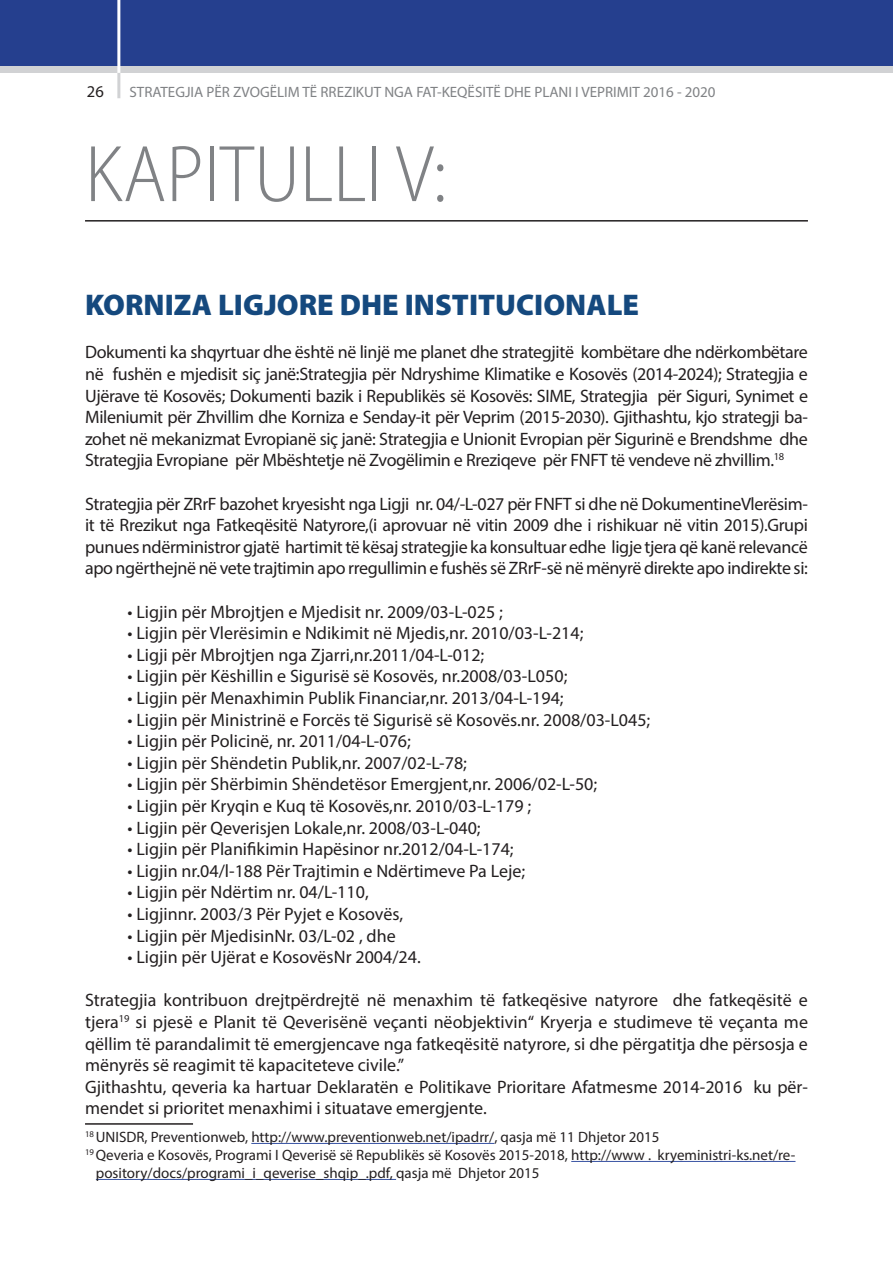
<style>
.page{position:relative;width:893px;height:1263px;background:#fff}
.page>*{position:absolute;margin:0;border:0;box-sizing:border-box;transform-origin:0 0}
.t1{font:300 semi-condensed 81px "Myriad Pro";color:#808285}
.t2{font:900 30px "Myriad Pro";color:#15497e}
.t3{font:18px/21.6px "Myriad Pro";color:#231f20;text-align:justify}
.t4{font:16.5px "Myriad Pro";color:#231f20}
.t5{font:15px "Myriad Pro";color:#231f20}
.t6{font:15px "Myriad Pro";color:#808285}
</style>
<div class="page">
<div style="left:0;top:0;width:893px;height:66px;background:#253f8e"></div>
<div style="left:0;top:66px;width:893px;height:7px;background:#d1d2d4"></div>
<hr style="left:117px;top:0;width:3px;height:95px;background:#fff">
<hr style="left:117px;top:73px;width:3px;height:25px;background:#d1d2d4">
<hr style="left:85px;top:1123px;width:108px;height:2px;background:#231f20">
<hr style="left:251px;top:1143px;width:243px;height:1px;background:#3853a3">
<hr style="left:571px;top:1161px;width:224px;height:1px;background:#3853a3">
<hr style="left:96px;top:1179px;width:300px;height:1px;background:#3853a3">
<hr style="left:85px;top:220px;width:723px;height:2px;background:#231f20">
<p class="t4" style="left:87px;top:81px;width:18px">26</p>
<p class="t6" style="left:130px;top:83px;width:588px">STRATEGJIA PËR ZVOGËLIM TË RREZIKUT NGA FAT-KEQËSITË DHE PLANI I VEPRIMIT 2016 - 2020</p>
<h1 class="t1" style="left:85px;top:130px;width:363px">KAPITULLI V:</h1>
<h2 class="t2" style="left:85px;top:288px;width:556px">KORNIZA LIGJORE DH E INSTITUCIONALE</h2>
<p class="t3" style="left:85px;top:341px;width:724px">Dokumenti ka shqyrtuar dhe është në linjë me planet dhe strategjitë kombëtare dhe ndërkombëtare në fushën e mjedisit siç janë:Strategjia për Ndryshime Klimatike e Kosovës (2014-2024); Strategjia e Ujërave të Kosovës; Dokumenti bazik i Republikës së Kosovës: SIME, Strategjia për Siguri, Synimet e Mileniumit për Zhvillim dhe Korniza e Senday-it për Veprim (2015-2030). Gjithashtu, kjo strategji ba&shy;zohet në mekanizmat Evropianë siç janë: Strategjia e Unionit Evropian për Sigurinë e Brendshme dhe Strategjia Evropiane për Mbështetje në Zvogëlimin e Rreziqeve për FNFT të vendeve në zhvillim.<sup>18</sup></p>
<p class="t3" style="left:85px;top:492px;width:724px">Strategjia për ZRrF bazohet kryesisht nga Ligji nr. 04/-L-027 për FNFT si dhe në DokumentineVlerësim&shy;it të Rrezikut nga Fatkeqësitë Natyrore,(i aprovuar në vitin 2009 dhe i rishikuar në vitin 2015).Grupi punues ndërministror gjatë hartimit të kësaj strategjie ka konsultuar edhe ligje tjera që kanë relevancë apo ngërthejnë në vete trajtimin apo rregullimin e fushës së ZRrF-së në mënyrë direkte apo indirekte si:</p>
<p class="t3" style="left:128px;top:600px;width:377px">• Ligjin për Mbrojtjen e Mjedisit nr. 2009/03-L-025 ;</p>
<p class="t3" style="left:128px;top:622px;width:457px">• Ligjin për Vlerësimin e Ndikimit në Mjedis,nr. 2010/03-L-214;</p>
<p class="t3" style="left:128px;top:644px;width:358px">• Ligji për Mbrojtjen nga Zjarri,nr.2011/04-L-012;</p>
<p class="t3" style="left:128px;top:665px;width:441px">• Ligjin për Këshillin e Sigurisë së Kosovës, nr.2008/03-L050;</p>
<p class="t3" style="left:128px;top:687px;width:438px">• Ligjin për Menaxhimin Publik Financiar,nr. 2013/04-L-194;</p>
<p class="t3" style="left:128px;top:708px;width:524px">• Ligjin për Ministrinë e Forcës të Sigurisë së Kosovës.nr. 2008/03-L045;</p>
<p class="t3" style="left:128px;top:730px;width:285px">• Ligjin për Policinë, nr. 2011/04-L-076;</p>
<p class="t3" style="left:128px;top:752px;width:341px">• Ligjin për Shëndetin Publik,nr. 2007/02-L-78;</p>
<p class="t3" style="left:128px;top:773px;width:471px">• Ligjin për Shërbimin Shëndetësor Emergjent,nr. 2006/02-L-50;</p>
<p class="t3" style="left:128px;top:795px;width:405px">• Ligjin për Kryqin e Kuq të Kosovës,nr. 2010/03-L-179 ;</p>
<p class="t3" style="left:128px;top:816px;width:355px">• Ligjin për Qeverisjen Lokale,nr. 2008/03-L-040;</p>
<p class="t3" style="left:128px;top:838px;width:388px">• Ligjin për Planifikimin Hapësinor nr.2012/04-L-174;</p>
<p class="t3" style="left:128px;top:860px;width:399px">• Ligjin nr.04/l-188 Për Trajtimin e Ndërtimeve Pa Leje;</p>
<p class="t3" style="left:128px;top:881px;width:243px">• Ligjin për Ndërtim nr. 04/L-110,</p>
<p class="t3" style="left:128px;top:903px;width:277px">• Ligjinnr. 2003/3 Për Pyjet e Kosovës,</p>
<p class="t3" style="left:128px;top:924px;width:270px">• Ligjin për MjedisinNr. 03/L-02 , dhe</p>
<p class="t3" style="left:128px;top:946px;width:295px">• Ligjin për Ujërat e KosovësNr 2004/24.</p>
<p class="t3" style="left:85px;top:989px;width:724px;text-align:left">Strategjia kontribuon drejtpërdrejtë në menaxhim të fatkeqësive natyrore dhe fatkeqësitë e tjera<sup>19</sup> si pjesë e Planit të Qeverisënë veçanti nëobjektivin“ Kryerja e studimeve të veçanta me qëllim të parandalimit të emergjencave nga fatkeqësitë natyrore, si dhe përgatitja dhe përsosja e mënyrës së reagimit të kapaciteteve civile.”<br>Gjithashtu, qeveria ka hartuar Deklaratën e Politikave Prioritare Afatmesme 2014-2016 ku për&shy;mendet si prioritet menaxhimi i situatave emergjente.</p>
<p class="t5" style="left:85px;top:1128px;width:576px"><sup>18</sup> UNISDR, Preventionweb, http://www.preventionweb.net/ipadrr/, qasja më 11 Dhjetor 2015</p>
<p class="t5" style="left:85px;top:1146px;width:712px"><sup>19</sup> Qeveria e Kosovës, Programi I Qeverisë së Republikës së Kosovës 2015-2018, http://www . kryeministri-ks.net/re-</p>
<p class="t5" style="left:96px;top:1164px;width:445px">pository/docs/programi_i_qeverise_shqip_.pdf, qasja më Dhjetor 2015</p>
</div>
